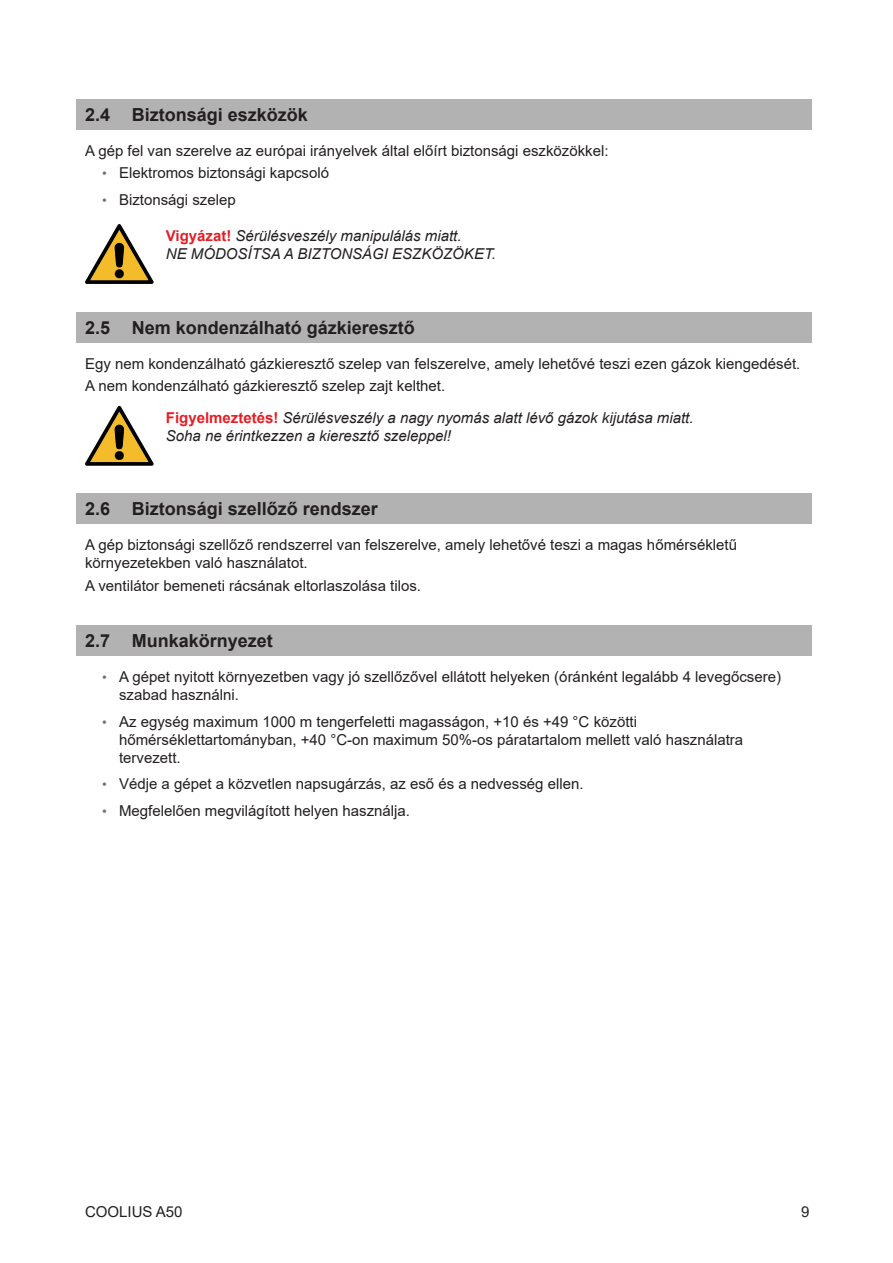
<style>
.page{position:relative;width:893px;height:1263px;background:#fff}
.page>*{position:absolute;margin:0;border:0;box-sizing:border-box;transform-origin:0 0}
.t1{font:700 18px "Arial";color:#231f20}
.t2{font:15px/18px "Arial";color:#231f20}
.t3{font:italic 15px/18px "Arial";color:#231f20}
.s1{font-size:13.5px;color:#737173}
.s2{font-weight:700;font-style:normal;color:#e41e25}
</style>
<div class="page">
<div style="left:77px;top:99px;width:735px;height:31px;background:#b2b2b2"></div>
<div style="left:77px;top:312px;width:735px;height:30px;background:#b2b2b2"></div>
<div style="left:77px;top:494px;width:735px;height:30px;background:#b2b2b2"></div>
<div style="left:77px;top:626px;width:735px;height:30px;background:#b2b2b2"></div>
<svg style="left:85px;top:224px;width:69px;height:60px"></svg>
<svg style="left:85px;top:406px;width:69px;height:60px"></svg>
<p class="t1" style="left:85px;top:102px;width:224px">2.4 Biztonsági eszközök</p>
<p class="t2" style="left:85px;top:142px;width:525px">A gép fel van szerelve az európai irányelvek által előírt biztonsági eszközökkel:</p>
<p class="t2" style="left:102px;top:164px;width:229px"><span class="s1">•</span> Elektromos biztonsági kapcsoló</p>
<p class="t2" style="left:102px;top:190px;width:135px"><span class="s1">•</span> Biztonsági szelep</p>
<p class="t3" style="left:166px;top:227px;width:332px"><span class="s2">Vigyázat!</span> Sérülésveszély manipulálás miatt.<br>NE MÓDOSÍTSA A BIZTONSÁGI ESZKÖZÖKET.</p>
<p class="t1" style="left:85px;top:315px;width:331px">2.5 Nem kondenzálható gázkieresztő</p>
<p class="t2" style="left:85px;top:352px;width:717px;line-height:22.2px">Egy nem kondenzálható gázkieresztő szelep van felszerelve, amely lehetővé teszi ezen gázok kiengedését.<br>A nem kondenzálható gázkieresztő szelep zajt kelthet.</p>
<p class="t3" style="left:166px;top:409px;width:529px"><span class="s2">Figyelmeztetés!</span> Sérülésveszély a nagy nyomás alatt lévő gázok kijutása miatt.<br>Soha ne érintkezzen a kieresztő szeleppel!</p>
<p class="t1" style="left:85px;top:496px;width:294px">2.6 Biztonsági szellőző rendszer</p>
<p class="t2" style="left:85px;top:536px;width:653px">A gép biztonsági szellőző rendszerrel van felszerelve, amely lehetővé teszi a magas hőmérsékletű környezetekben való használatot.</p>
<p class="t2" style="left:85px;top:576px;width:337px">A ventilátor bemeneti rácsának eltorlaszolása tilos.</p>
<p class="t1" style="left:85px;top:628px;width:189px">2.7 Munkakörnyezet</p>
<p class="t2" style="left:119px;top:668px;width:663px;text-indent:-17px"><span class="s1">•</span> A gépet nyitott környezetben vagy jó szellőzővel ellátott helyeken (óránként legalább 4 levegőcsere) szabad használni.</p>
<p class="t2" style="left:119px;top:712px;width:626px;text-indent:-17px"><span class="s1">•</span> Az egység maximum 1000 m tengerfeletti magasságon, +10 és +49 °C közötti hőmérséklettartományban, +40 °C-on maximum 50%-os páratartalom mellett való használatra tervezett.</p>
<p class="t2" style="left:102px;top:775px;width:483px"><span class="s1">•</span> Védje a gépet a közvetlen napsugárzás, az eső és a nedvesség ellen.</p>
<p class="t2" style="left:102px;top:801px;width:309px"><span class="s1">•</span> Megfelelően megvilágított helyen használja.</p>
<p class="t2" style="left:85px;top:1202px;width:99px">COOLIUS A50</p>
<p class="t2" style="left:801px;top:1202px;width:10px">9</p>
</div>
